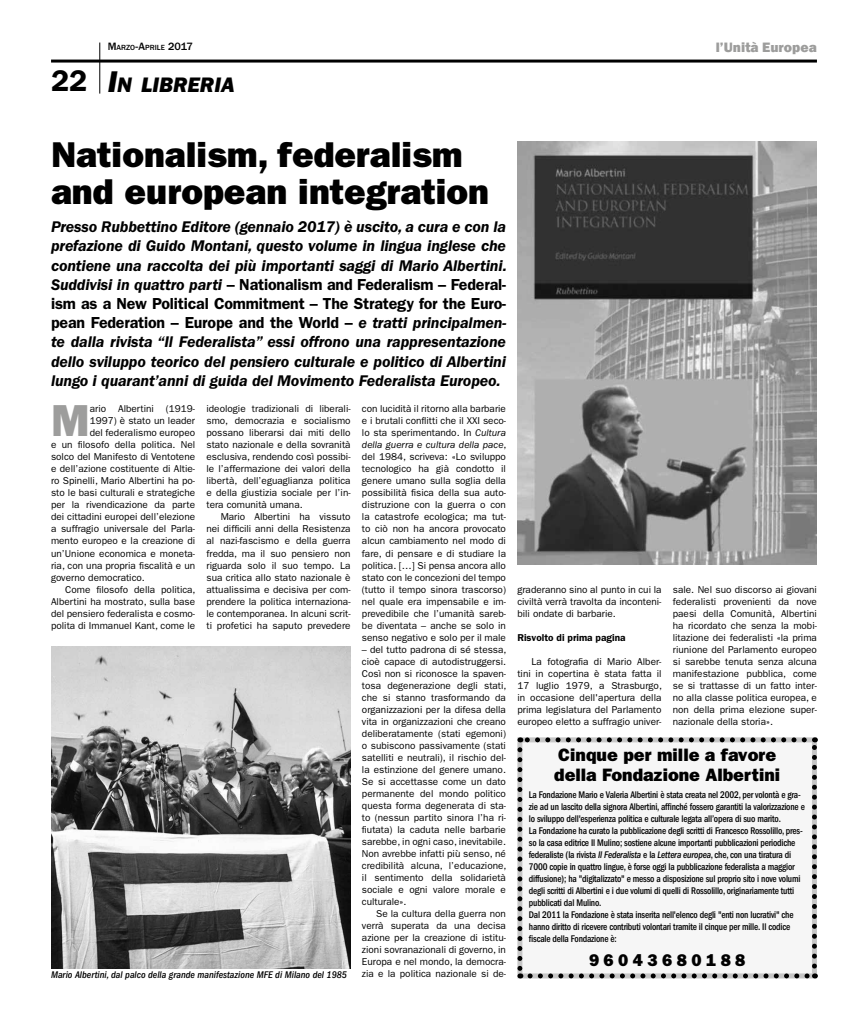
<style>
.page{position:relative;width:851px;height:1021px;background:#fff}
.page>*{position:absolute;margin:0;border:0;box-sizing:border-box;transform-origin:0 0}
.t1{font:45px "ITC Franklin Gothic Std Hvy";color:#9d9d9c}
.t2{font:36px/37px "ITC Franklin Gothic Std Hvy";color:#000}
.t3{font:21.7px "ITC Franklin Gothic Std Hvy It";color:#000}
.t4{font:18px/20px "ITC Franklin Gothic Std Hvy";color:#000}
.t5{font:17px "ITC Franklin Gothic Std Hvy";color:#000}
.t6{font:italic 600 16px/19.2px "ITC Franklin Gothic Std";letter-spacing:-.01em;color:#000;text-align:justify}
.t7{font:800 14px "Franklin Gothic";color:#9d9d9c}
.t8{font:10px/12px "ITC Franklin Gothic Std";color:#000;text-align:justify}
.t9{font:500 condensed 10px/12px "ITC Franklin Gothic Std";letter-spacing:-.02em;color:#000;scale:.94 1}
.t10{font:italic 500 condensed 10px "ITC Franklin Gothic Std";color:#000}
.t11{font:600 10px "ITC Franklin Gothic Std";color:#000}
.t12{font:500 7.7px "ITC Franklin Gothic Std";color:#000}
.s1{font-size:11px}
.s2{font-family:"ITC Franklin Gothic Std";font-weight:600;font-size:30px}
.s3{font-size:31px}
.s4{font-style:normal}
.s5{font-style:italic}
</style>
<div class="page">
<hr style="left:51px;top:60px;width:765px;height:3px;background:#000">
<hr style="left:99px;top:43px;width:1px;height:51px;background:#000">
<img style="left:51px;top:646px;width:299px;height:322px">
<img style="left:517px;top:142px;width:299px;height:422px">
<div style="left:517px;top:737px;width:299px;height:241px;background:#f6f6f6;border:5px solid #c6c6c6"></div>
<svg style="left:517px;top:749px;width:5px;height:229px"></svg>
<svg style="left:530px;top:973px;width:285px;height:5px"></svg>
<svg style="left:811px;top:737px;width:5px;height:229px"></svg>
<svg style="left:520px;top:737px;width:284px;height:5px"></svg>
<p class="t12" style="left:108px;top:43px;width:87px"><span class="s1">M</span>ARZO<span class="s1">-A</span>PRILE <span class="s1">2017</span></p>
<h3 class="t7" style="left:715px;top:39px;width:103px">l’Unità Europea</h3>
<h3 class="t3" style="left:51px;top:72px;width:185px"><span class="s2">22</span> <span class="s3">I</span>N LIBRERIA</h3>
<h2 class="t2" style="left:51px;top:136px;width:439px">Nationalism, federalism and european integration</h2>
<p class="t6" style="left:51px;top:217px;width:457px">Presso Rubbettino Editore (gennaio 2017) è uscito, a cura e con la prefazione di Guido Montani, questo volume in lingua inglese che contiene una raccolta dei più importanti saggi di Mario Albertini.<br>Suddivisi in quattro parti <span class="s4">– Nationalism and Federalism – Federal&shy;ism as a New Political Commitment – The Strategy for the Euro&shy;pean Federation – Europe and the World –</span> e tratti principalmen&shy;te dalla rivista “Il Federalista” essi offrono una rappresentazione dello sviluppo teorico del pensiero culturale e politico di Albertini lungo i quarant’anni di guida del Movimento Federalista Europeo.</p>
<p class="t8" style="left:206px;top:403px;width:146px">ideologie tradizionali di liberali&shy;smo, democrazia e socialismo possano liberarsi dai miti dello stato nazionale e della sovranità esclusiva, rendendo così possibi&shy;le l’affermazione dei valori della libertà, dell’eguaglianza politica e della giustizia sociale per l’in&shy;tera comunità umana.</p>
<p class="t8" style="left:206px;top:511px;width:146px;text-indent:14px">Mario Albertini ha vissuto nei difficili anni della Resistenza al nazi-fascismo e della guerra fredda, ma il suo pensiero non riguarda solo il suo tempo. La sua critica allo stato nazionale è attualissima e decisiva per com&shy;prendere la politica internaziona&shy;le contemporanea. In alcuni scrit&shy;ti profetici ha saputo prevedere</p>
<p class="t8" style="left:362px;top:403px;width:146px">con lucidità il ritorno alla barbarie e i brutali conflitti che il XXI seco&shy;lo sta sperimentando. In <span class="s5">Cultura della guerra e cultura della pace</span>, del 1984, scriveva: «Lo sviluppo tecnologico ha già condotto il genere umano sulla soglia della possibilità fisica della sua auto&shy;distruzione con la guerra o con la catastrofe ecologica; ma tut&shy;to ciò non ha ancora provocato alcun cambiamento nel modo di fare, di pensare e di studiare la politica. […] Si pensa ancora allo stato con le concezioni del tempo (tutto il tempo sinora trascorso) nel quale era impensabile e im&shy;prevedibile che l’umanità sareb&shy;be diventata – anche se solo in senso negativo e solo per il male</p>
<p class="t8" style="left:362px;top:643px;width:146px">– del tutto padrona di sé stessa, cioè capace di autodistruggersi.<br>Così non si riconosce la spaven&shy;tosa degenerazione degli stati, che si stanno trasformando da organizzazioni per la difesa della vita in organizzazioni che creano deliberatamente (stati egemoni) o subiscono passivamente (stati satelliti e neutrali), il rischio del&shy;la estinzione del genere umano.<br>Se si accettasse come un dato permanente del mondo politico questa forma degenerata di sta&shy;to (nessun partito sinora l’ha ri&shy;fiutata) la caduta nelle barbarie sarebbe, in ogni caso, inevitabile.<br>Non avrebbe infatti più senso, né credibilità alcuna, l’educazione, il sentimento della solidarietà sociale e ogni valore morale e culturale».</p>
<p class="t8" style="left:362px;top:907px;width:146px;text-indent:14px">Se la cultura della guerra non verrà superata da una decisa azione per la creazione di istitu&shy;zioni sovranazionali di governo, in Europa e nel mondo, la democra&shy;zia e la politica nazionale si de-</p>
<h1 class="t1" style="left:51px;top:394px;width:40px">M</h1>
<p class="t8" style="left:90px;top:403px;width:107px">ario Albertini (1919-</p>
<p class="t8" style="left:90px;top:415px;width:107px">1997) è stato un leader</p>
<p class="t8" style="left:90px;top:427px;width:107px">del federalismo europeo</p>
<p class="t8" style="left:51px;top:439px;width:145px">e un filosofo della politica. Nel</p>
<p class="t8" style="left:51px;top:451px;width:145px">solco del Manifesto di Ventotene</p>
<p class="t8" style="left:51px;top:463px;width:145px">e dell’azione costituente di Altie-</p>
<p class="t8" style="left:51px;top:475px;width:145px">ro Spinelli, Mario Albertini ha po-</p>
<p class="t8" style="left:51px;top:487px;width:145px">sto le basi culturali e strategiche</p>
<p class="t8" style="left:51px;top:499px;width:146px">per la rivendicazione da parte</p>
<p class="t8" style="left:51px;top:511px;width:145px">dei cittadini europei dell’elezione</p>
<p class="t8" style="left:51px;top:523px;width:146px">a suffragio universale del Parla-</p>
<p class="t8" style="left:51px;top:535px;width:145px">mento europeo e la creazione di</p>
<p class="t8" style="left:51px;top:547px;width:145px">un’Unione economica e moneta-</p>
<p class="t8" style="left:51px;top:559px;width:145px">ria, con una propria fiscalità e un</p>
<p class="t8" style="left:51px;top:571px;width:95px">governo democratico.</p>
<p class="t8" style="left:65px;top:583px;width:132px">Come filosofo della politica,</p>
<p class="t8" style="left:51px;top:595px;width:145px">Albertini ha mostrato, sulla base</p>
<p class="t8" style="left:51px;top:607px;width:145px">del pensiero federalista e cosmo-</p>
<p class="t8" style="left:51px;top:619px;width:145px">polita di Immanuel Kant, come le</p>
<p class="t10" style="left:51px;top:969px;width:297px">Mario Albertini, dal palco della grande manifestazione MFE di Milano del 1985</p>
<p class="t8" style="left:517px;top:583px;width:146px">graderanno sino al punto in cui la civiltà verrà travolta da inconteni&shy;bili ondate di barbarie.</p>
<p class="t11" style="left:517px;top:631px;width:110px">Risvolto di prima pagina</p>
<p class="t8" style="left:517px;top:655px;width:146px;text-indent:14px">La fotografia di Mario Alber&shy;tini in copertina è stata fatta il 17 luglio 1979, a Strasburgo, in occasione dell'apertura della prima legislatura del Parlamento europeo eletto a suffragio univer-</p>
<p class="t8" style="left:672px;top:583px;width:146px">sale. Nel suo discorso ai giovani federalisti provenienti da nove paesi della Comunità, Albertini ha ricordato che senza la mobi&shy;litazione dei federalisti «la prima riunione del Parlamento europeo si sarebbe tenuta senza alcuna manifestazione pubblica, come se si trattasse di un fatto inter&shy;no alla classe politica europea, e non della prima elezione super&shy;nazionale della storia».</p>
<h3 class="t4" style="left:554px;top:745px;width:227px">Cinque per mille a favore della Fondazione Albertini</h3>
<p class="t9" style="left:529px;top:788px;width:295px">La Fondazione Mario e Valeria Albertini è stata creata nel 2002, per volontà e gra&shy;zie ad un lascito della signora Albertini, affinché fossero garantiti la valorizzazione e lo sviluppo dell'esperienza politica e culturale legata all’opera di suo marito.<br>La Fondazione ha curato la pubblicazione degli scritti di Francesco Rossolillo, pres&shy;so la casa editrice Il Mulino; sostiene alcune importanti pubblicazioni periodiche federaliste (la rivista <span class="s5">Il Federalista</span> e la <span class="s5">Lettera europea</span>, che, con una tiratura di 7000 copie in quattro lingue, è forse oggi la pubblicazione federalista a maggior diffusione); ha "digitalizzato" e messo a disposizione sul proprio sito i nove volumi degli scritti di Albertini e i due volumi di quelli di Rossolillo, originariamente tutti pubblicati dal Mulino.<br>Dal 2011 la Fondazione è stata inserita nell'elenco degli "enti non lucrativi" che hanno diritto di ricevere contributi volontari tramite il cinque per mille. Il codice fiscale della Fondazione è:</p>
<h3 class="t5" style="left:589px;top:950px;width:158px">9 6 0 4 3 6 8 0 1 8 8</h3>
</div>
